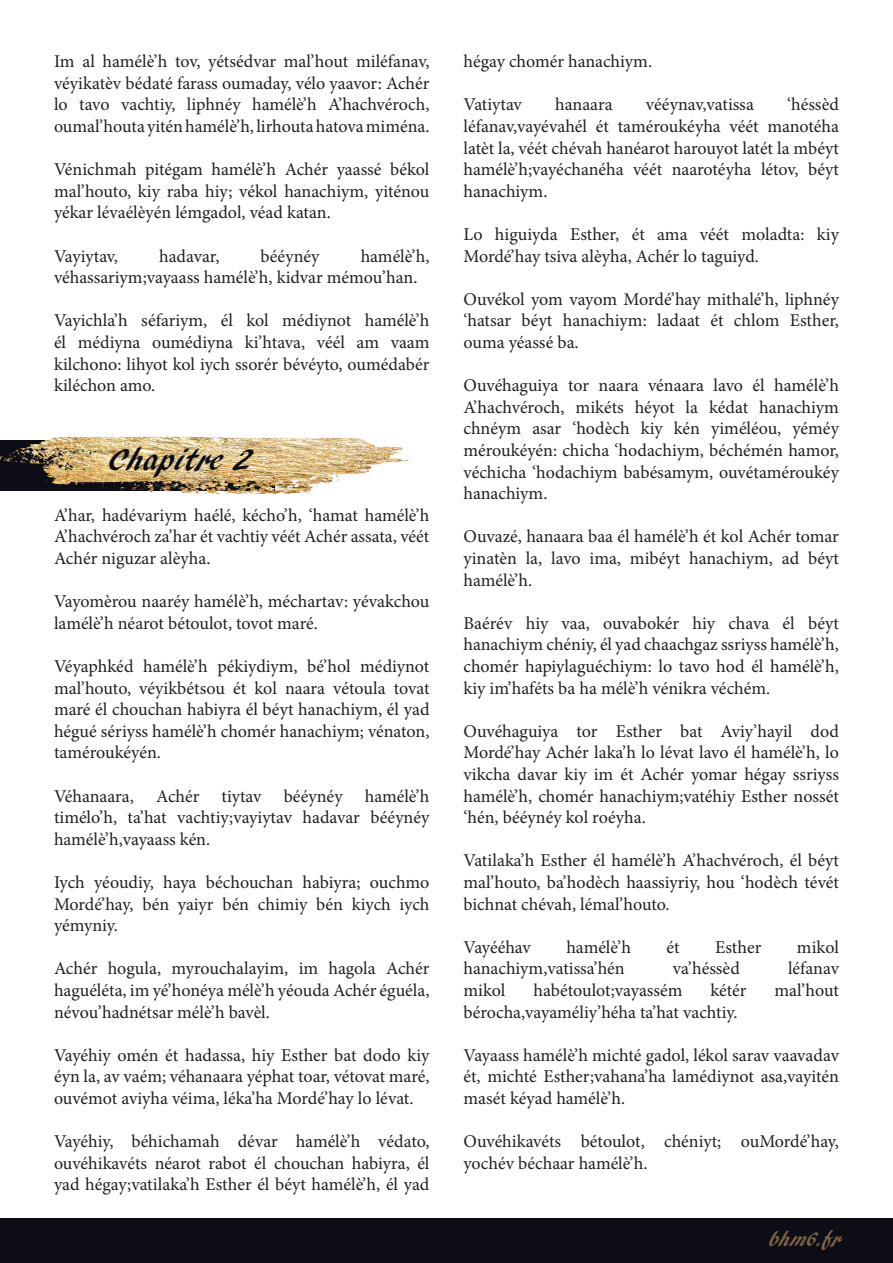
<style>
.page{position:relative;width:893px;height:1263px;background:#fff}
.page>*{position:absolute;margin:0;border:0;box-sizing:border-box;transform-origin:0 0}
.t1{font:700 36px "Minion Pro";color:#231f20}
.t2{font:31.5px "ARBLANCA";color:#0d0d16;scale:1.07 1}
.t3{font:21px "ARBLANCA";color:#806343;scale:1.07 1}
.t4{font:18px/21.6px "Minion Pro";letter-spacing:-.005em;color:#231f20;text-align:justify}
</style>
<div class="page">
<div style="left:0;top:1218px;width:893px;height:45px;background:#0d0d16"></div>
<img style="left:0;top:436px;width:412px;height:57px">
<p class="t4" style="left:54px;top:51px;width:377px">Im al hamélè’h tov, yétsédvar mal’hout miléfanav, véyikatèv bédaté farass oumaday, vélo yaavor: Achér lo tavo vachtiy, liphnéy hamélè’h A’hachvéroch, oumal’houta yitén hamélè’h, lirhouta hatova miména.</p>
<p class="t4" style="left:54px;top:159px;width:377px">Vénichmah pitégam hamélè’h Achér yaassé békol mal’houto, kiy raba hiy; vékol hanachiym, yiténou yékar lévaélèyén lémgadol, véad katan.</p>
<p class="t4" style="left:54px;top:245px;width:66px">Vayiytav,</p>
<p class="t4" style="left:159px;top:245px;width:62px">hadavar,</p>
<p class="t4" style="left:261px;top:245px;width:60px">bééynéy</p>
<p class="t4" style="left:54px;top:245px;width:377px;text-indent:307px">hamélè’h, véhassariym;vayaass hamélè’h, kidvar mémou’han.</p>
<p class="t4" style="left:54px;top:310px;width:377px">Vayichla’h séfariym, él kol médiynot hamélè’h él médiyna oumédiyna ki’htava, véél am vaam kilchono: lihyot kol iych ssorér bévéyto, oumédabér kiléchon amo.</p>
<h2 class="t2" style="left:108px;top:442px;width:136px">Chapitre 2</h2>
<h1 class="t1" style="left:54px;top:441px;width:207px">CHAPITRE 2</h1>
<p class="t4" style="left:54px;top:504px;width:377px">A’har, hadévariym haélé, kécho’h, ‘hamat hamélè’h A’hachvéroch za’har ét vachtiy véét Achér assata, véét Achér niguzar alèyha.</p>
<p class="t4" style="left:54px;top:591px;width:377px">Vayomèrou naaréy hamélè’h, méchartav: yévakchou lamélè’h néarot bétoulot, tovot maré.</p>
<p class="t4" style="left:54px;top:655px;width:377px">Véyaphkéd hamélè’h pékiydiym, bé’hol médiynot mal’houto, véyikbétsou ét kol naara vétoula tovat maré él chouchan habiyra él béyt hanachiym, él yad hégué sériyss hamélè’h chomér hanachiym; vénaton, taméroukéyén.</p>
<p class="t4" style="left:54px;top:785px;width:377px">Véhanaara, Achér tiytav bééynéy hamélè’h timélo’h, ta’hat vachtiy;vayiytav hadavar bééynéy hamélè’h,vayaass kén.</p>
<p class="t4" style="left:54px;top:871px;width:377px">Iych yéoudiy, haya béchouchan habiyra; ouchmo Mordé’hay, bén yaiyr bén chimiy bén kiych iych yémyniy.</p>
<p class="t4" style="left:54px;top:958px;width:377px">Achér hogula, myrouchalayim, im hagola Achér haguéléta, im yé’honéya mélè’h yéouda Achér éguéla, névou’hadnétsar mélè’h bavèl.</p>
<p class="t4" style="left:54px;top:1044px;width:377px">Vayéhiy omén ét hadassa, hiy Esther bat dodo kiy éyn la, av vaém; véhanaara yéphat toar, vétovat maré, ouvémot aviyha véima, léka’ha Mordé’hay lo lévat.</p>
<p class="t4" style="left:54px;top:1131px;width:377px">Vayéhiy, béhichamah dévar hamélè’h védato, ouvéhikavéts néarot rabot él chouchan habiyra, él yad hégay;vatilaka’h Esther él béyt hamélè’h, él yad</p>
<p class="t4" style="left:463px;top:51px;width:190px">hégay chomér hanachiym.</p>
<p class="t4" style="left:463px;top:94px;width:60px">Vatiytav</p>
<p class="t4" style="left:555px;top:94px;width:59px">hanaara</p>
<p class="t4" style="left:646px;top:94px;width:109px">vééynav,vatissa</p>
<p class="t4" style="left:463px;top:94px;width:377px;text-indent:324px">‘héssèd léfanav,vayévahél ét taméroukéyha véét manotéha latèt la, véét chévah hanéarot harouyot latét la mbéyt hamélè’h;vayéchanéha véét naarotéyha létov, béyt hanachiym.</p>
<p class="t4" style="left:463px;top:223px;width:377px">Lo higuiyda Esther, ét ama véét moladta: kiy<br>Mordé’hay tsiva alèyha, Achér lo taguiyd.</p>
<p class="t4" style="left:463px;top:288px;width:377px">Ouvékol yom vayom Mordé’hay mithalé’h, liphnéy ‘hatsar béyt hanachiym: ladaat ét chlom Esther, ouma yéassé ba.</p>
<p class="t4" style="left:463px;top:375px;width:377px">Ouvéhaguiya tor naara vénaara lavo él hamélè’h A’hachvéroch, mikéts héyot la kédat hanachiym chnéym asar ‘hodèch kiy kén yiméléou, yéméy méroukéyén: chicha ‘hodachiym, béchémén hamor, véchicha ‘hodachiym babésamym, ouvétaméroukéy hanachiym.</p>
<p class="t4" style="left:463px;top:526px;width:377px">Ouvazé, hanaara baa él hamélè’h ét kol Achér tomar yinatèn la, lavo ima, mibéyt hanachiym, ad béyt hamélè’h.</p>
<p class="t4" style="left:463px;top:612px;width:377px">Baérév hiy vaa, ouvabokér hiy chava él béyt hanachiym chéniy, él yad chaachgaz ssriyss hamélè’h, chomér hapiylaguéchiym: lo tavo hod él hamélè’h, kiy im’haféts ba ha mélè’h vénikra véchém.</p>
<p class="t4" style="left:463px;top:720px;width:377px">Ouvéhaguiya tor Esther bat Aviy’hayil dod Mordé’hay Achér laka’h lo lévat lavo él hamélè’h, lo vikcha davar kiy im ét Achér yomar hégay ssriyss hamélè’h, chomér hanachiym;vatéhiy Esther nossét ‘hén, bééynéy kol roéyha.</p>
<p class="t4" style="left:463px;top:850px;width:377px">Vatilaka’h Esther él hamélè’h A’hachvéroch, él béyt mal’houto, ba’hodèch haassiyriy, hou ‘hodèch tévét bichnat chévah, lémal’houto.</p>
<p class="t4" style="left:463px;top:936px;width:69px">Vayééhav</p>
<p class="t4" style="left:566px;top:936px;width:66px">hamélè’h</p>
<p class="t4" style="left:666px;top:936px;width:15px">ét</p>
<p class="t4" style="left:715px;top:936px;width:48px">Esther</p>
<p class="t4" style="left:797px;top:936px;width:44px">mikol</p>
<p class="t4" style="left:463px;top:958px;width:163px">hanachiym,vatissa’hén</p>
<p class="t4" style="left:673px;top:958px;width:68px">va’héssèd</p>
<p class="t4" style="left:788px;top:958px;width:52px">léfanav</p>
<p class="t4" style="left:463px;top:979px;width:44px">mikol</p>
<p class="t4" style="left:533px;top:979px;width:151px">habétoulot;vayassém</p>
<p class="t4" style="left:710px;top:979px;width:38px">kétér</p>
<p class="t4" style="left:774px;top:979px;width:66px">mal’hout</p>
<p class="t4" style="left:463px;top:1001px;width:275px">bérocha,vayaméliy’héha ta’hat vachtiy.</p>
<p class="t4" style="left:463px;top:1044px;width:377px">Vayaass hamélè’h michté gadol, lékol sarav vaavadav ét, michté Esther;vahana’ha lamédiynot asa,vayitén masét kéyad hamélè’h.</p>
<p class="t4" style="left:463px;top:1131px;width:377px">Ouvéhikavéts bétoulot, chéniyt; ouMordé’hay, yochév béchaar hamélè’h.</p>
<p class="t3" style="left:769px;top:1228px;width:69px">bhm6.fr</p>
</div>
